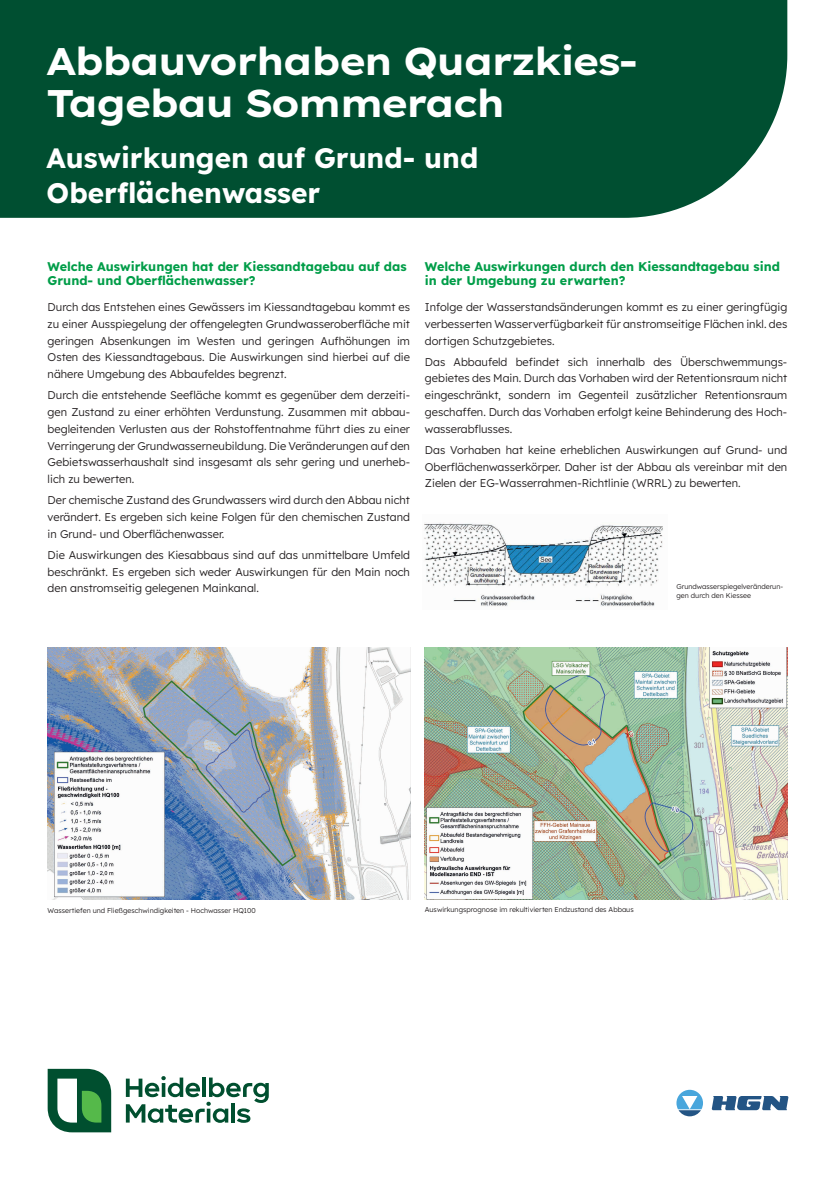
<style>
.page{position:relative;width:835px;height:1180px;background:#fff}
.page>*{position:absolute;margin:0;border:0;box-sizing:border-box;transform-origin:0 0}
.t1{font:700 38.5px/42px "Lexend Exa HM";color:#fff}
.t2{font:700 28px/35px "Lexend";color:#fff}
.t3{font:700 12.6px/14.7px "Lexend";color:#009d48}
.t4{font:300 11.2px/16.8px "Lexend";color:#231f20;text-align:justify}
.t5{font:300 7px/9.1px "Lexend";color:#231f20}
</style>
<div class="page">
<div style="left:0;top:0;width:787px;height:218px;background:#004f31"></div>
<svg style="left:48px;top:1069px;width:63px;height:63px"></svg>
<svg style="left:126px;top:1076px;width:143px;height:47px"></svg>
<img style="left:48px;top:648px;width:362px;height:252px">
<img style="left:425px;top:648px;width:362px;height:252px">
<img style="left:424px;top:522px;width:239px;height:85px">
<svg style="left:711px;top:1096px;width:77px;height:14px"></svg>
<svg style="left:676px;top:1089px;width:27px;height:27px"></svg>
<h1 class="t1" style="left:47px;top:37px;width:591px">Abbauvorhaben Quarzkies-<br>Tagebau Sommerach</h1>
<h2 class="t2" style="left:47px;top:139px;width:433px">Auswirkungen auf Grund- und<br>Oberflächenwasser</h2>
<p class="t3" style="left:48px;top:258px;width:360px">Welche Auswirkungen hat der Kiessandtagebau auf das<br>Grund- und Oberflächenwasser?</p>
<p class="t4" style="left:48px;top:298px;width:364px">Durch das Entstehen eines Gewässers im Kiessandtagebau kommt es zu einer Ausspiegelung der offengelegten Grundwasseroberfläche mit geringen Absenkungen im Westen und geringen Aufhöhungen im Osten des Kiessandtagebaus. Die Auswirkungen sind hierbei auf die nähere Umgebung des Abbaufeldes begrenzt.</p>
<p class="t4" style="left:48px;top:386px;width:364px">Durch die entstehende Seefläche kommt es gegenüber dem derzeiti&shy;gen Zustand zu einer erhöhten Verdunstung. Zusammen mit abbau&shy;begleitenden Verlusten aus der Rohstoffentnahme führt dies zu einer Verringerung der Grundwasserneubildung. Die Veränderungen auf den Gebietswasserhaushalt sind insgesamt als sehr gering und unerheb&shy;lich zu bewerten.</p>
<p class="t4" style="left:48px;top:491px;width:364px">Der chemische Zustand des Grundwassers wird durch den Abbau nicht verändert. Es ergeben sich keine Folgen für den chemischen Zustand in Grund- und Oberflächenwasser.</p>
<p class="t4" style="left:48px;top:546px;width:364px">Die Auswirkungen des Kiesabbaus sind auf das unmittelbare Umfeld beschränkt. Es ergeben sich weder Auswirkungen für den Main noch den anstromseitig gelegenen Mainkanal.</p>
<p class="t3" style="left:425px;top:258px;width:356px">Welche Auswirkungen durch den Kiessandtagebau sind in der Umgebung zu erwarten?</p>
<p class="t4" style="left:425px;top:298px;width:364px">Infolge der Wasserstandsänderungen kommt es zu einer geringfügig verbesserten Wasserverfügbarkeit für anstromseitige Flächen inkl. des dortigen Schutzgebietes.</p>
<p class="t4" style="left:425px;top:352px;width:364px">Das Abbaufeld befindet sich innerhalb des Überschwemmungs&shy;gebietes des Main. Durch das Vorhaben wird der Retentionsraum nicht eingeschränkt, sondern im Gegenteil zusätzlicher Retentionsraum geschaffen. Durch das Vorhaben erfolgt keine Behinderung des Hoch&shy;wasserabflusses.</p>
<p class="t4" style="left:425px;top:441px;width:364px">Das Vorhaben hat keine erheblichen Auswirkungen auf Grund- und Oberflächenwasserkörper. Daher ist der Abbau als vereinbar mit den Zielen der EG-Wasserrahmen-Richtlinie (WRRL) zu bewerten.</p>
<p class="t5" style="left:676px;top:581px;width:108px">Grundwasserspiegelveränderun&shy;gen durch den Kiessee</p>
<p class="t5" style="left:48px;top:905px;width:209px">Wassertiefen und Fließgeschwindigkeiten - Hochwasser HQ100</p>
<p class="t5" style="left:425px;top:904px;width:210px">Auswirkungsprognose im rekultivierten Endzustand des Abbaus</p>
</div>
